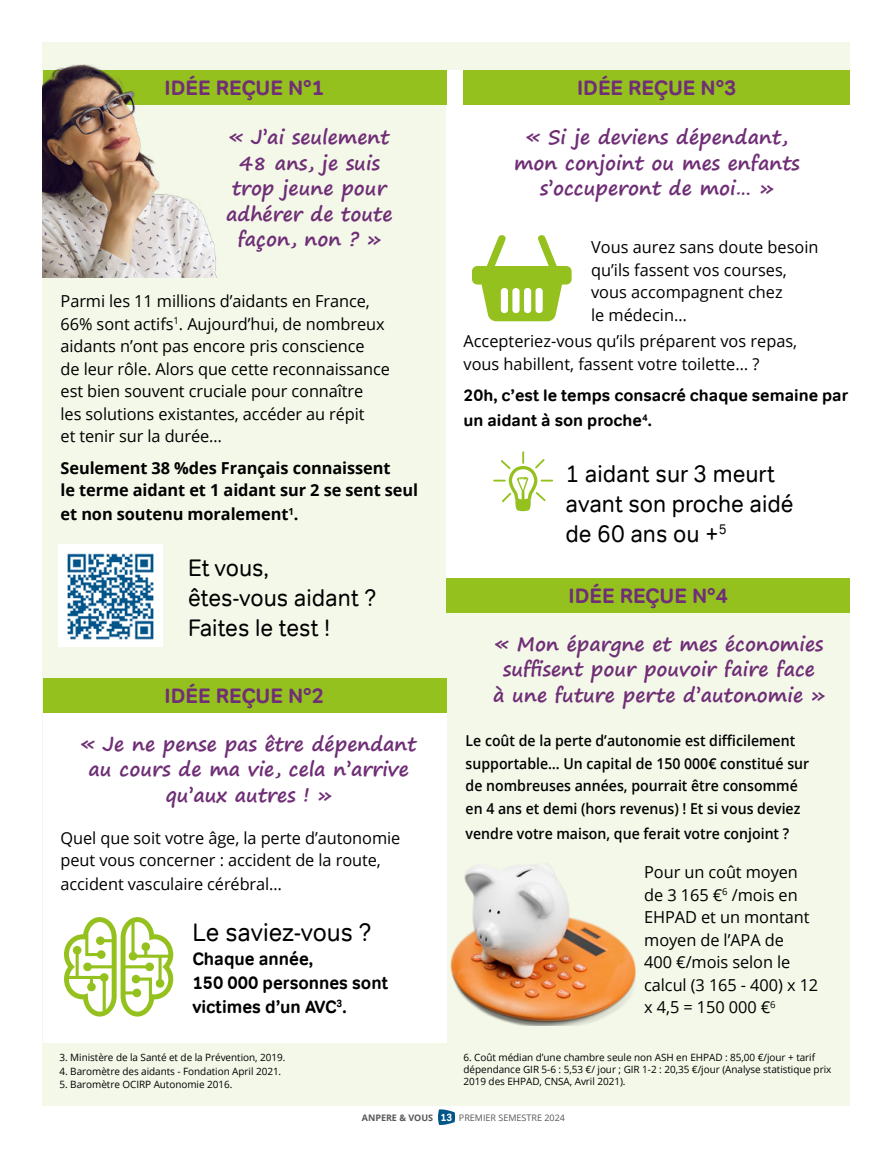
<style>
.page{position:relative;width:893px;height:1149px;background:#fff}
.page>*{position:absolute;margin:0;border:0;box-sizing:border-box;transform-origin:0 0}
.t1{font:25.5px "Tondo";color:#000;scale:.94 1}
.t2{font:24px/30px "Tondo";color:#000;scale:.94 1}
.t3{font:700 21px "Tondo";color:#6f2e76}
.t4{font:700 19.5px/25.5px "Segoe Print";color:#6f2e76;text-align:center}
.t5{font:700 18px/24px "Tondo";color:#000;scale:.94 1}
.t6{font:16.5px/22.5px "Open Sans";letter-spacing:-.005em;color:#000}
.t7{font:700 16.5px/22.5px "Open Sans";letter-spacing:-.005em;color:#000}
.t8{font:700 16.5px/25px "Tondo";color:#000}
.t9{font:600 15px/22.5px "Open Sans";color:#000;scale:.94 1}
.t10{font:10.05px/11.7px "Open Sans";letter-spacing:-.005em;color:#000}
.t11{font:9px "Open Sans";color:#575756}
.s1{font-weight:700}
.s2{font-family:"Tondo";font-weight:700;font-size:10.5px;color:#fff}
</style>
<div class="page">
<svg style="left:438px;top:1109px;width:17px;height:15px"></svg>
<div style="left:43px;top:43px;width:807px;height:1063px;background:#f4f8e9"></div>
<div style="left:43px;top:691px;width:403px;height:351px;background:#fff"></div>
<div style="left:446px;top:70px;width:404px;height:517px;background:#fff"></div>
<svg style="left:493px;top:451px;width:60px;height:60px"></svg>
<div style="left:43px;top:678px;width:403px;height:34px;background:#95c11f"></div>
<div style="left:43px;top:70px;width:403px;height:34px;background:#95c11f"></div>
<div style="left:463px;top:70px;width:387px;height:34px;background:#95c11f"></div>
<div style="left:446px;top:578px;width:404px;height:34px;background:#95c11f"></div>
<img style="left:59px;top:544px;width:103px;height:102px">
<img style="left:43px;top:64px;width:197px;height:213px">
<svg style="left:64px;top:917px;width:110px;height:99px"></svg>
<svg style="left:472px;top:235px;width:100px;height:86px"></svg>
<img style="left:450px;top:864px;width:186px;height:161px">
<p class="t3" style="left:165px;top:75px;width:161px">IDÉE REÇUE N°1</p>
<p class="t3" style="left:577px;top:75px;width:161px">IDÉE REÇUE N°3</p>
<p class="t4" style="left:226px;top:124px;width:168px">« J’ai seulement<br>48 ans, je suis trop jeune pour adhérer de toute façon, non ? »</p>
<p class="t6" style="left:61px;top:289px;width:331px">Parmi les 11 millions d’aidants en France, 66% sont actifs<sup>1</sup>. Aujourd’hui, de nombreux aidants n’ont pas encore pris conscience<br>de leur rôle. Alors que cette reconnaissance est bien souvent cruciale pour connaître<br>les solutions existantes, accéder au répit<br>et tenir sur la durée…</p>
<p class="t7" style="left:61px;top:458px;width:359px">Seulement 38 %des Français connaissent<br>le terme aidant et 1 aidant sur 2 se sent seul</p>
<p class="t7" style="left:61px;top:504px;width:239px">et non soutenu moralement<sup>1</sup>.</p>
<h2 class="t2" style="left:188px;top:552px;width:202px">Et vous,<br>êtes-vous aidant ?<br>Faites le test !</h2>
<p class="t3" style="left:165px;top:683px;width:161px">IDÉE REÇUE N°2</p>
<p class="t4" style="left:81px;top:732px;width:337px">« Je ne pense pas être dépendant au cours de ma vie, cela n’arrive qu’aux autres ! »</p>
<p class="t6" style="left:61px;top:827px;width:341px">Quel que soit votre âge, la perte d’autonomie peut vous concerner : accident de la route,</p>
<p class="t6" style="left:61px;top:874px;width:223px">accident vasculaire cérébral…</p>
<h1 class="t1" style="left:192px;top:916px;width:192px">Le saviez-vous ?</h1>
<p class="t5" style="left:192px;top:946px;width:210px">Chaque année,<br>150 000 personnes sont victimes d’un AVC<sup>3</sup>.</p>
<p class="t10" style="left:60px;top:1050px;width:227px">3. Ministère de la Santé et de la Prévention, 2019.</p>
<p class="t10" style="left:60px;top:1064px;width:223px">4. Baromètre des aidants - Fondation April 2021.</p>
<p class="t10" style="left:60px;top:1078px;width:174px">5. Baromètre OCIRP Autonomie 2016.</p>
<p class="t4" style="left:514px;top:124px;width:287px">« Si je deviens dépendant, mon conjoint ou mes enfants s’occuperont de moi… »</p>
<p class="t6" style="left:591px;top:235px;width:229px">Vous aurez sans doute besoin qu’ils fassent vos courses, vous accompagnent chez<br>le médecin…</p>
<p class="t6" style="left:463px;top:329px;width:335px">Accepteriez-vous qu’ils préparent vos repas, vous habillent, fassent votre toilette… ?</p>
<p class="t8" style="left:463px;top:382px;width:386px">20h, c’est le temps consacré chaque semaine par un aidant à son proche<sup>4</sup>.</p>
<h2 class="t2" style="left:566px;top:458px;width:244px">1 aidant sur 3 meurt avant son proche aidé de 60 ans ou +<sup>5</sup></h2>
<p class="t3" style="left:569px;top:583px;width:161px">IDÉE REÇUE N°4</p>
<p class="t4" style="left:493px;top:630px;width:334px">« Mon épargne et mes économies suffisent pour pouvoir faire face<br>à une future perte d’autonomie »</p>
<p class="t9" style="left:466px;top:729px;width:367px">Le coût de la perte d’autonomie est difficilement supportable… Un capital de 150 000€ constitué sur de nombreuses années, pourrait être consommé en 4 ans et demi (hors revenus) ! Et si vous deviez</p>
<p class="t9" style="left:466px;top:823px;width:346px">vendre votre maison, que ferait votre conjoint ?</p>
<p class="t6" style="left:644px;top:860px;width:176px">Pour un coût moyen de 3 165 €<sup>6</sup> /mois en<br>EHPAD et un montant moyen de l’APA de<br>400 €/mois selon le calcul (3 165 - 400) x 12 x 4,5 = 150 000 €<sup>6</sup></p>
<p class="t10" style="left:463px;top:1050px;width:369px">6. Coût médian d’une chambre seule non ASH en EHPAD : 85,00 €/jour + tarif dépendance GIR 5-6 : 5,53 €/ jour ; GIR 1-2 : 20,35 €/jour (Analyse statistique prix<br>2019 des EHPAD, CNSA, Avril 2021).</p>
<p class="t11" style="left:362px;top:1111px;width:205px"><span class="s1">ANPERE &amp; VOUS</span> <span class="s2">13</span> PREMIER SEMESTRE 2024</p>
</div>
